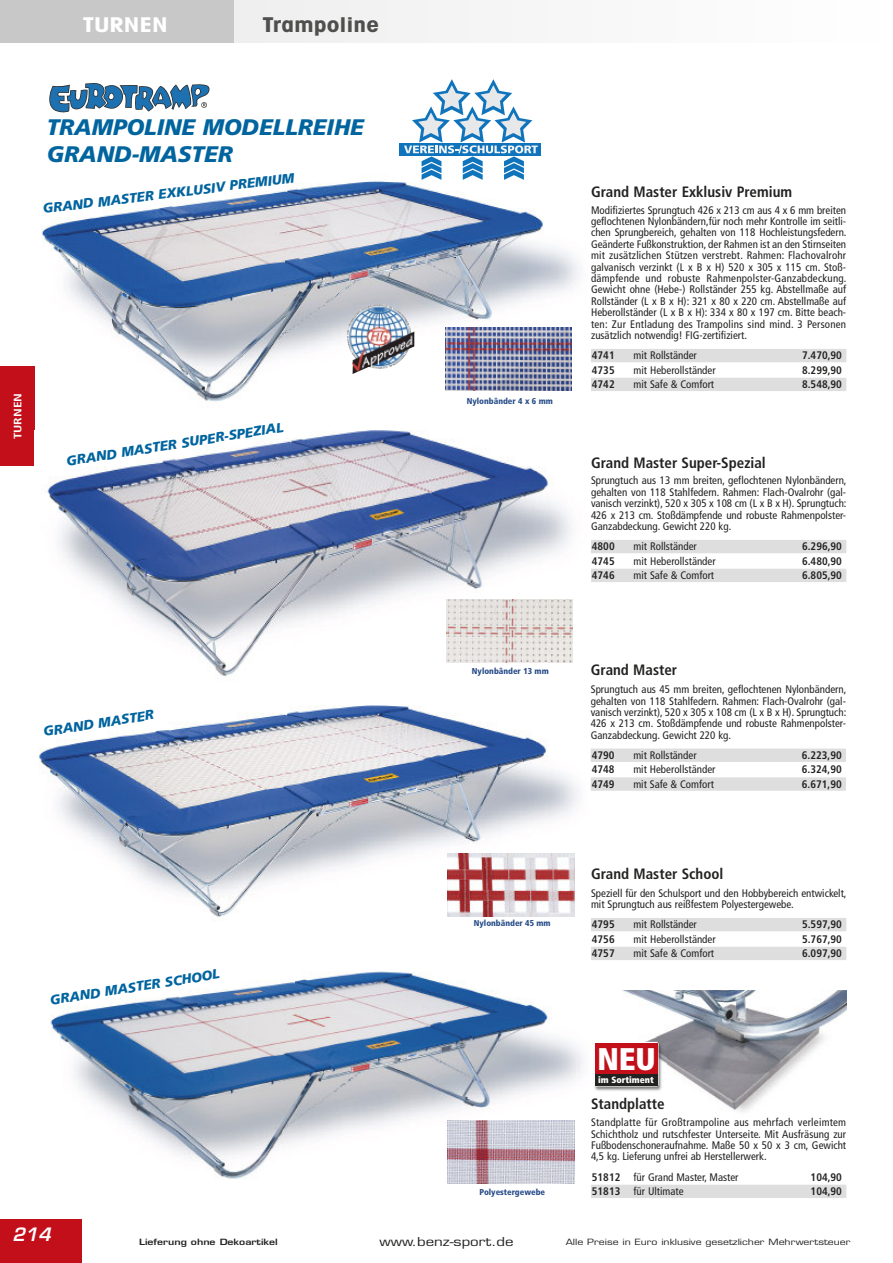
<style>
.page{position:relative;width:893px;height:1263px;background:#fff}
.page>*{position:absolute;margin:0;border:0;box-sizing:border-box;transform-origin:0 0}
.t1{font:900 condensed 31.35px "Frutiger";color:#fff}
.t2{font:italic 900 22.5px/27px "Frutiger";color:#00649f}
.t3{font:700 condensed 20.4px "Avant Garde";color:#4f4f4e;scale:1.25 1}
.t4{font:700 condensed 20.4px "Avant Garde";color:#fff;scale:1.25 1}
.t5{font:italic 600 18px "Eurostile";color:#fff}
.t6{font:700 condensed 15px "Frutiger";color:#222221}
.t7{font:italic 900 13.5px "Frutiger";color:#00649f}
.t8{font:12px "Eurostile";color:#222221;scale:1.25 1}
.t9{font:condensed 10.95px/11.4px "Frutiger";color:#222221;text-align:justify}
.t10{font:700 condensed 10.95px "Frutiger";color:#222221}
.t11{font:700 condensed 10.8px "Frutiger";color:#fff;scale:1.25 1}
.t12{font:900 condensed 9.15px "Frutiger";color:#fff}
.t13{font:900 condensed 8.55px "Frutiger";color:#274c88}
.t14{font:8.4px "Eurostile";color:#222221;scale:1.25 1}
.t15{font:600 8.4px "Eurostile";color:#222221;scale:1.25 1}
.s1{font-weight:700}
</style>
<div class="page">
<img style="left:38px;top:705px;width:540px;height:212px">
<img style="left:41px;top:180px;width:539px;height:222px">
<div style="left:0;top:1219px;width:82px;height:44px;background:#c20f1a"></div>
<div style="left:0;top:0;width:892px;height:43px;background:#f7f7f7"></div>
<div style="left:0;top:0;width:234px;height:43px;background:#c8c8c8"></div>
<div style="left:0;top:366px;width:35px;height:100px;background:#c20f1a"></div>
<img style="left:622px;top:990px;width:224px;height:122px">
<img style="left:347px;top:305px;width:67px;height:69px">
<div style="left:400px;top:143px;width:141px;height:13px;background:#1074bc"></div>
<svg style="left:404px;top:79px;width:134px;height:101px"></svg>
<svg style="left:49px;top:83px;width:161px;height:29px"></svg>
<img style="left:34px;top:430px;width:539px;height:247px">
<img style="left:50px;top:971px;width:533px;height:213px">
<img style="left:448px;top:853px;width:126px;height:63px">
<img style="left:448px;top:1120px;width:126px;height:63px">
<img style="left:446px;top:327px;width:126px;height:63px">
<img style="left:594px;top:1037px;width:72px;height:57px">
<svg style="left:594px;top:1042px;width:64px;height:44px"></svg>
<div style="left:595px;top:1043px;width:62px;height:31px;background:#c20f1a"></div>
<div style="left:595px;top:1074px;width:62px;height:11px;background:#222221"></div>
<img style="left:447px;top:600px;width:126px;height:63px">
<div style="left:591px;top:349px;width:255px;height:12px;background:#dedede"></div>
<div style="left:591px;top:350px;width:255px;height:12px;background:#dedede"></div>
<div style="left:591px;top:378px;width:255px;height:12px;background:#dedede"></div>
<div style="left:591px;top:379px;width:255px;height:12px;background:#dedede"></div>
<div style="left:591px;top:540px;width:255px;height:12px;background:#dedede"></div>
<div style="left:591px;top:541px;width:255px;height:12px;background:#dedede"></div>
<div style="left:591px;top:569px;width:255px;height:12px;background:#dedede"></div>
<div style="left:591px;top:570px;width:255px;height:12px;background:#dedede"></div>
<div style="left:591px;top:748px;width:255px;height:13px;background:#dedede"></div>
<div style="left:591px;top:750px;width:255px;height:12px;background:#dedede"></div>
<div style="left:591px;top:777px;width:255px;height:12px;background:#eaeaea"></div>
<div style="left:591px;top:778px;width:255px;height:13px;background:#dedede"></div>
<div style="left:591px;top:918px;width:255px;height:12px;background:#dedede"></div>
<div style="left:591px;top:919px;width:255px;height:12px;background:#dedede"></div>
<div style="left:591px;top:947px;width:255px;height:12px;background:#dedede"></div>
<div style="left:591px;top:948px;width:255px;height:12px;background:#dedede"></div>
<div style="left:591px;top:1185px;width:255px;height:12px;background:#dedede"></div>
<div style="left:591px;top:1186px;width:255px;height:12px;background:#dedede"></div>
<h3 class="t4" style="left:83px;top:17px;width:69px">TURNEN</h3>
<h3 class="t3" style="left:263px;top:17px;width:95px">Trampoline</h3>
<h2 class="t2" style="left:47px;top:115px;width:319px">TRAMPOLINE MODELLREIHE<br>GRAND-MASTER</h2>
<p class="t7" style="left:42px;top:203px;width:255px;rotate:-7deg">GRAND MASTER EXKLUSIV PREMIUM</p>
<p class="t11" style="left:13px;top:439px;width:39px;rotate:-90deg">TURNEN</p>
<p class="t7" style="left:66px;top:456px;width:221px;rotate:-9deg">GRAND MASTER SUPER-SPEZIAL</p>
<p class="t7" style="left:43px;top:726px;width:113px;rotate:-9deg">GRAND MASTER</p>
<p class="t7" style="left:49px;top:995px;width:173px;rotate:-9deg">GRAND MASTER SCHOOL</p>
<h3 class="t6" style="left:591px;top:186px;width:203px">Grand Master Exklusiv Premium</h3>
<p class="t13" style="left:467px;top:397px;width:88px">Nylonbänder 4 x 6 mm</p>
<p class="t9" style="left:591px;top:205px;width:257px">Modifiziertes Sprungtuch 426 x 213 cm aus 4 x 6 mm breiten geflochtenen Nylonbändern,für noch mehr Kontrolle im seitli&shy;chen Sprungbereich, gehalten von 118 Hochleistungsfedern.<br>Geänderte Fußkonstruktion, der Rahmen ist an den Stirnseiten mit zusätzlichen Stützen verstrebt. Rahmen: Flachovalrohr galvanisch verzinkt (L x B x H) 520 x 305 x 115 cm. Stoß&shy;dämpfende und robuste Rahmenpolster-Ganzabdeckung.<br>Gewicht ohne (Hebe-) Rollständer 255 kg. Abstellmaße auf Rollständer (L x B x H): 321 x 80 x 220 cm. Abstellmaße auf Heberollständer (L x B x H): 334 x 80 x 197 cm. Bitte beach&shy;ten: Zur Entladung des Trampolins sind mind. 3 Personen zusätzlich notwendig! FIG-zertifiziert.</p>
<p class="t10" style="left:592px;top:351px;width:24px">4741</p>
<p class="t9" style="left:634px;top:351px;width:65px">mit Rollständer</p>
<p class="t10" style="left:802px;top:351px;width:41px">7.470,90</p>
<p class="t10" style="left:592px;top:365px;width:24px">4735</p>
<p class="t9" style="left:634px;top:365px;width:84px">mit Heberollständer</p>
<p class="t10" style="left:802px;top:365px;width:41px">8.299,90</p>
<p class="t10" style="left:592px;top:380px;width:24px">4742</p>
<p class="t9" style="left:634px;top:379px;width:82px">mit Safe &amp; Comfort</p>
<p class="t10" style="left:802px;top:380px;width:41px">8.548,90</p>
<h3 class="t6" style="left:591px;top:456px;width:176px">Grand Master Super-Spezial</h3>
<p class="t9" style="left:591px;top:476px;width:257px">Sprungtuch aus 13 mm breiten, geflochtenen Nylonbändern, gehalten von 118 Stahlfedern. Rahmen: Flach-Ovalrohr (gal&shy;vanisch verzinkt), 520 x 305 x 108 cm (L x B x H). Sprungtuch:<br>426 x 213 cm. Stoßdämpfende und robuste Rahmenpolster-Ganzabdeckung. Gewicht 220 kg.</p>
<p class="t10" style="left:592px;top:542px;width:24px">4800</p>
<p class="t9" style="left:634px;top:542px;width:65px">mit Rollständer</p>
<p class="t10" style="left:802px;top:542px;width:41px">6.296,90</p>
<p class="t10" style="left:592px;top:556px;width:24px">4745</p>
<p class="t9" style="left:634px;top:556px;width:84px">mit Heberollständer</p>
<p class="t10" style="left:802px;top:556px;width:41px">6.480,90</p>
<p class="t10" style="left:592px;top:571px;width:24px">4746</p>
<p class="t9" style="left:634px;top:570px;width:82px">mit Safe &amp; Comfort</p>
<p class="t10" style="left:802px;top:571px;width:41px">6.805,90</p>
<p class="t13" style="left:472px;top:667px;width:78px">Nylonbänder 13 mm</p>
<h3 class="t6" style="left:591px;top:663px;width:88px">Grand Master</h3>
<p class="t9" style="left:591px;top:684px;width:257px">Sprungtuch aus 45 mm breiten, geflochtenen Nylonbändern, gehalten von 118 Stahlfedern. Rahmen: Flach-Ovalrohr (gal&shy;vanisch verzinkt), 520 x 305 x 108 cm (L x B x H). Sprungtuch:<br>426 x 213 cm. Stoßdämpfende und robuste Rahmenpolster-Ganzabdeckung. Gewicht 220 kg.</p>
<p class="t10" style="left:592px;top:751px;width:24px">4790</p>
<p class="t9" style="left:633px;top:750px;width:65px">mit Rollständer</p>
<p class="t10" style="left:802px;top:751px;width:41px">6.223,90</p>
<p class="t10" style="left:592px;top:765px;width:24px">4748</p>
<p class="t9" style="left:633px;top:765px;width:84px">mit Heberollständer</p>
<p class="t10" style="left:802px;top:765px;width:41px">6.324,90</p>
<p class="t10" style="left:592px;top:779px;width:24px">4749</p>
<p class="t9" style="left:633px;top:779px;width:82px">mit Safe &amp; Comfort</p>
<p class="t10" style="left:802px;top:779px;width:41px">6.671,90</p>
<p class="t13" style="left:474px;top:920px;width:78px">Nylonbänder 45 mm</p>
<p class="t13" style="left:479px;top:1188px;width:67px">Polyestergewebe</p>
<h3 class="t6" style="left:591px;top:868px;width:134px">Grand Master School</h3>
<p class="t9" style="left:591px;top:888px;width:257px">Speziell für den Schulsport und den Hobbybereich entwickelt, mit Sprungtuch aus reißfestem Polyestergewebe.</p>
<p class="t10" style="left:592px;top:920px;width:24px">4795</p>
<p class="t9" style="left:634px;top:920px;width:65px">mit Rollständer</p>
<p class="t10" style="left:802px;top:920px;width:41px">5.597,90</p>
<p class="t10" style="left:592px;top:934px;width:24px">4756</p>
<p class="t9" style="left:634px;top:934px;width:84px">mit Heberollständer</p>
<p class="t10" style="left:802px;top:934px;width:41px">5.767,90</p>
<p class="t10" style="left:592px;top:949px;width:24px">4757</p>
<p class="t9" style="left:634px;top:948px;width:82px">mit Safe &amp; Comfort</p>
<p class="t10" style="left:802px;top:949px;width:41px">6.097,90</p>
<h1 class="t1" style="left:597px;top:1046px;width:60px">NEU</h1>
<p class="t12" style="left:598px;top:1076px;width:57px">im Sortiment</p>
<h3 class="t6" style="left:591px;top:1097px;width:75px">Standplatte</h3>
<p class="t9" style="left:591px;top:1117px;width:257px">Standplatte für Großtrampoline aus mehrfach verleimtem Schichtholz und rutschfester Unterseite. Mit Ausfräsung zur Fußbodenschoneraufnahme. Maße 50 x 50 x 3 cm, Gewicht 4,5 kg. Lieferung unfrei ab Herstellerwerk.</p>
<p class="t9" style="left:592px;top:1172px;width:148px"><span class="s1">51812</span> für Grand Master, Master</p>
<p class="t10" style="left:811px;top:1172px;width:33px">104,90</p>
<p class="t9" style="left:592px;top:1186px;width:93px"><span class="s1">51813</span> für Ultimate</p>
<p class="t10" style="left:811px;top:1187px;width:33px">104,90</p>
<h3 class="t5" style="left:13px;top:1228px;width:40px">214</h3>
<p class="t15" style="left:139px;top:1239px;width:112px">Lieferung ohne Dekoartikel</p>
<p class="t8" style="left:379px;top:1237px;width:109px">www.benz-sport.de</p>
<p class="t14" style="left:566px;top:1239px;width:229px">Alle Preise in Euro inklusive gesetzlicher Mehrwertsteuer</p>
</div>
